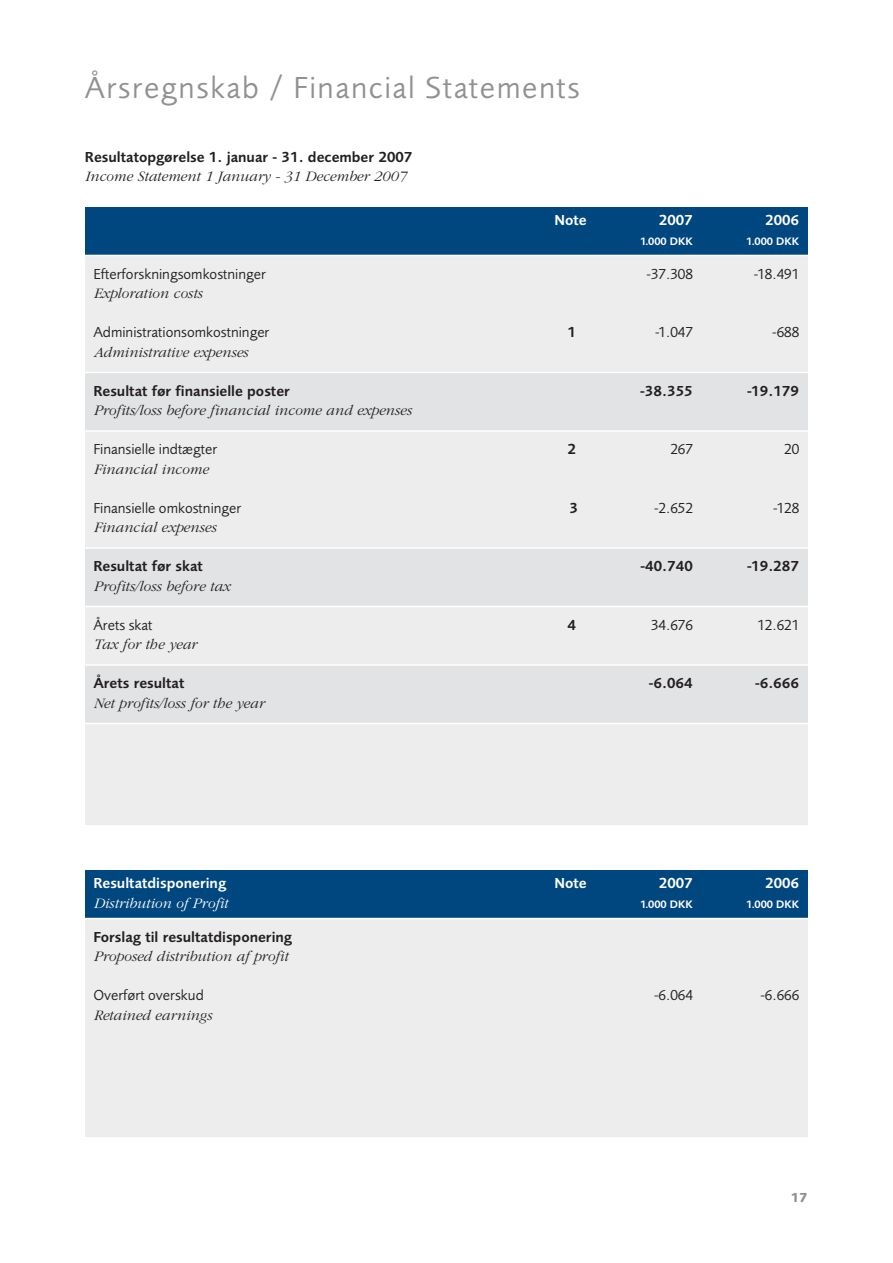
<style>
.page{position:relative;width:893px;height:1263px;background:#fff}
.page>*{position:absolute;margin:0;border:0;box-sizing:border-box;transform-origin:0 0}
.t1{font:31.5px "Foundry Sans";letter-spacing:.05em;color:#919194}
.t2{font:italic 300 15px "Garamond";color:#231f20}
.t3{font:15px "Foundry Sans";color:#231f20}
.t4{font:600 15px "Foundry Sans";color:#231f20}
.t5{font:600 15px "Foundry Sans";color:#fff}
.t6{font:italic 300 15px "Garamond";color:#fff}
.t7{font:700 13.5px "Foundry Sans";color:#919194}
.t8{font:600 11.1px "Foundry Sans";color:#fff}
.s1{font-size:11.25px}
</style>
<div class="page">
<div style="left:85px;top:207px;width:723px;height:48px;background:#00467f"></div>
<div style="left:85px;top:255px;width:723px;height:570px;background:#ededee"></div>
<div style="left:85px;top:372px;width:723px;height:59px;background:#e2e3e4"></div>
<div style="left:85px;top:665px;width:723px;height:58px;background:#e2e3e4"></div>
<div style="left:85px;top:548px;width:723px;height:58px;background:#e2e3e4"></div>
<hr style="left:81px;top:255px;width:730px;height:1px;background:#fff">
<hr style="left:81px;top:372px;width:730px;height:1px;background:#fff">
<hr style="left:81px;top:430px;width:730px;height:2px;background:#fff">
<hr style="left:81px;top:606px;width:730px;height:1px;background:#fff">
<hr style="left:81px;top:664px;width:730px;height:2px;background:#fff">
<hr style="left:81px;top:547px;width:730px;height:2px;background:#fff">
<hr style="left:81px;top:723px;width:730px;height:1px;background:#fff">
<div style="left:85px;top:870px;width:723px;height:48px;background:#00467f"></div>
<div style="left:85px;top:918px;width:723px;height:219px;background:#ededee"></div>
<hr style="left:81px;top:918px;width:730px;height:1px;background:#fff">
<h1 class="t1" style="left:85px;top:75px;width:497px">Årsregnskab / Financial Statements</h1>
<p class="t4" style="left:85px;top:151px;width:329px">Resultatopgørelse 1. januar - 31. december 2007</p>
<p class="t2" style="left:85px;top:171px;width:323px">Income Statement 1 January - 31 December 2007</p>
<p class="t5" style="left:554px;top:215px;width:34px">Note</p>
<p class="t5" style="left:659px;top:215px;width:36px">2007</p>
<p class="t5" style="left:765px;top:215px;width:36px">2006</p>
<p class="t8" style="left:640px;top:237px;width:54px">1.000 <span class="s1">DKK</span></p>
<p class="t8" style="left:746px;top:237px;width:54px">1.000 <span class="s1">DKK</span></p>
<p class="t3" style="left:93px;top:268px;width:174px">Efterforskningsomkostninger</p>
<p class="t3" style="left:647px;top:268px;width:48px">-37.308</p>
<p class="t3" style="left:754px;top:268px;width:47px">-18.491</p>
<p class="t2" style="left:93px;top:288px;width:110px">Exploration costs</p>
<p class="t3" style="left:93px;top:326px;width:178px">Administrationsomkostninger</p>
<p class="t4" style="left:567px;top:326px;width:10px">1</p>
<p class="t3" style="left:655px;top:326px;width:39px">-1.047</p>
<p class="t3" style="left:772px;top:326px;width:29px">-688</p>
<p class="t2" style="left:93px;top:346px;width:156px">Administrative expenses</p>
<p class="t4" style="left:93px;top:385px;width:198px">Resultat før finansielle poster</p>
<p class="t4" style="left:640px;top:385px;width:54px">-38.355</p>
<p class="t4" style="left:747px;top:385px;width:54px">-19.179</p>
<p class="t2" style="left:93px;top:405px;width:320px">Profits/loss before financial income and expenses</p>
<p class="t3" style="left:93px;top:443px;width:125px">Finansielle indtægter</p>
<p class="t4" style="left:567px;top:443px;width:10px">2</p>
<p class="t3" style="left:670px;top:443px;width:24px">267</p>
<p class="t3" style="left:784px;top:443px;width:17px">20</p>
<p class="t2" style="left:93px;top:463px;width:116px">Financial income</p>
<p class="t3" style="left:93px;top:502px;width:150px">Finansielle omkostninger</p>
<p class="t4" style="left:569px;top:502px;width:10px">3</p>
<p class="t3" style="left:654px;top:502px;width:40px">-2.652</p>
<p class="t3" style="left:773px;top:502px;width:28px">-128</p>
<p class="t2" style="left:93px;top:522px;width:124px">Financial expenses</p>
<p class="t4" style="left:93px;top:560px;width:111px">Resultat før skat</p>
<p class="t4" style="left:640px;top:560px;width:54px">-40.740</p>
<p class="t4" style="left:747px;top:560px;width:54px">-19.287</p>
<p class="t2" style="left:93px;top:580px;width:138px">Profits/loss before tax</p>
<p class="t3" style="left:93px;top:619px;width:61px">Årets skat</p>
<p class="t4" style="left:567px;top:619px;width:10px">4</p>
<p class="t3" style="left:651px;top:619px;width:43px">34.676</p>
<p class="t3" style="left:757px;top:619px;width:43px">12.621</p>
<p class="t2" style="left:93px;top:639px;width:105px">Tax for the year</p>
<p class="t4" style="left:93px;top:677px;width:93px">Årets resultat</p>
<p class="t4" style="left:649px;top:677px;width:45px">-6.064</p>
<p class="t4" style="left:755px;top:677px;width:46px">-6.666</p>
<p class="t2" style="left:93px;top:697px;width:172px">Net profits/loss for the year</p>
<p class="t5" style="left:93px;top:878px;width:134px">Resultatdisponering</p>
<p class="t5" style="left:554px;top:878px;width:34px">Note</p>
<p class="t5" style="left:659px;top:878px;width:36px">2007</p>
<p class="t5" style="left:765px;top:878px;width:36px">2006</p>
<p class="t6" style="left:93px;top:897px;width:136px">Distribution of Profit</p>
<p class="t8" style="left:640px;top:900px;width:54px">1.000 <span class="s1">DKK</span></p>
<p class="t8" style="left:746px;top:900px;width:54px">1.000 <span class="s1">DKK</span></p>
<p class="t4" style="left:93px;top:931px;width:200px">Forslag til resultatdisponering</p>
<p class="t2" style="left:93px;top:951px;width:196px">Proposed distribution af profit</p>
<p class="t3" style="left:93px;top:989px;width:112px">Overført overskud</p>
<p class="t3" style="left:654px;top:989px;width:40px">-6.064</p>
<p class="t3" style="left:760px;top:989px;width:40px">-6.666</p>
<p class="t2" style="left:93px;top:1009px;width:120px">Retained earnings</p>
<p class="t7" style="left:791px;top:1193px;width:18px">17</p>
</div>
